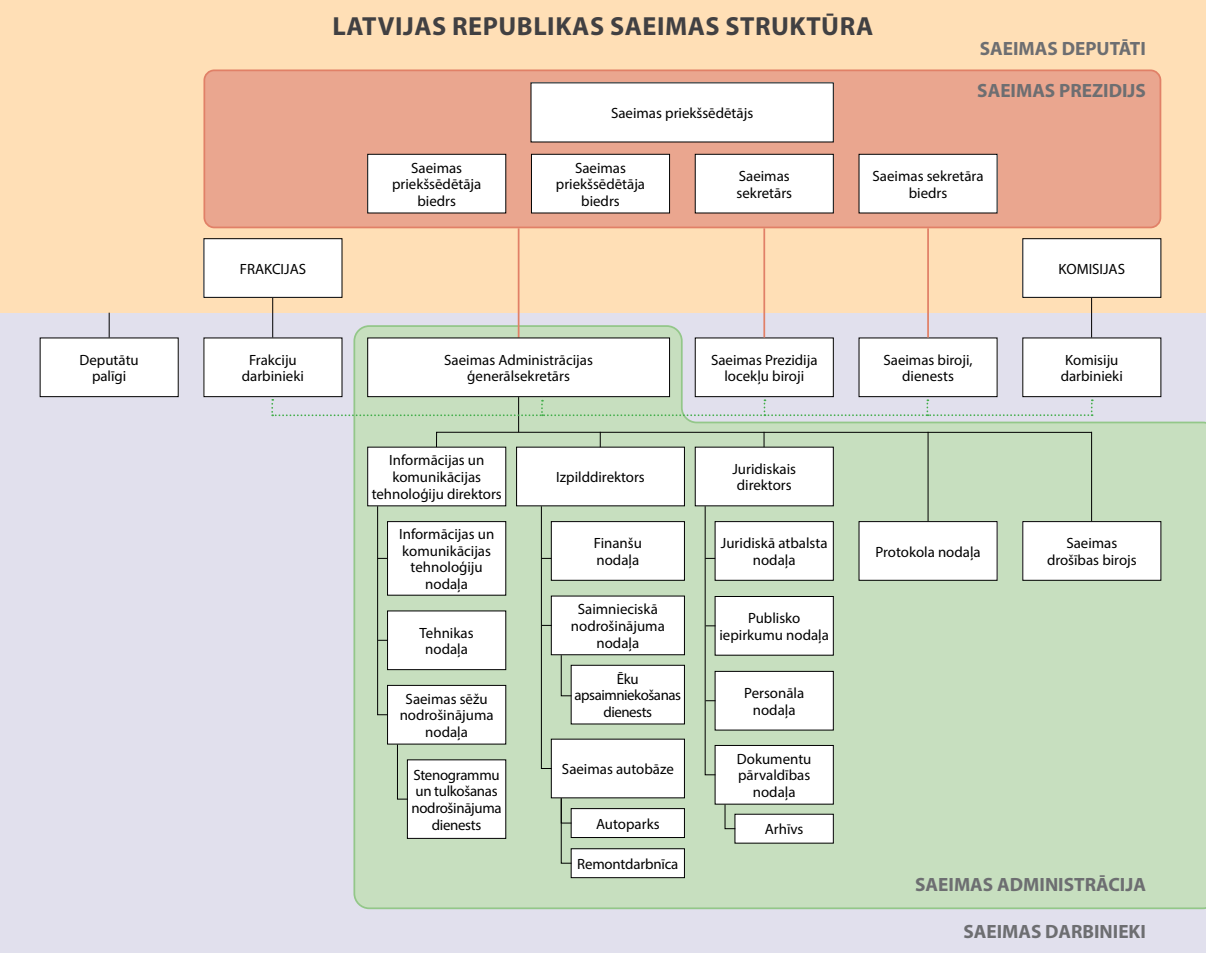
<style>
.page{position:relative;width:1206px;height:953px;background:#fff}
.page>*{position:absolute;margin:0;border:0;box-sizing:border-box;transform-origin:0 0}
.t1{font:700 26.25px "Myriad Pro";letter-spacing:.02em;color:#414042}
.t2{font:700 19.25px "Myriad Pro";color:#6d6e71}
.t3{font:14.88px/16.6px "Myriad Pro";color:#000;text-align:center}
.t4{font:14.88px/16.6px "Myriad Pro";letter-spacing:-.02em;color:#000;text-align:center}
.t5{font:14.88px/16.6px "Myriad Pro";letter-spacing:-.03em;color:#000;text-align:center}
</style>
<div class="page">
<div style="left:0;top:313px;width:1205px;height:639px;background:#e1e0ed"></div>
<svg style="left:353px;top:324px;width:852px;height:586px;background:#c6dcbf"></svg>
<div style="left:0;top:0;width:1205px;height:313px;background:#ffdfb6"></div>
<div style="left:204px;top:70px;width:956px;height:157px;background:#eaa68f;border-radius:10px"></div>
<div style="left:203px;top:69px;width:958px;height:159px;border:2px solid #e18067;border-radius:10px"></div>
<div style="left:1022px;top:521px;width:138px;height:59px;background:#fff"></div>
<div style="left:1022px;top:521px;width:139px;height:59px;border:1px solid #000"></div>
<div style="left:516px;top:447px;width:168px;height:59px;background:#fff"></div>
<div style="left:516px;top:446px;width:169px;height:60px;border:1px solid #000"></div>
<div style="left:551px;top:521px;width:133px;height:59px;background:#fff"></div>
<div style="left:551px;top:521px;width:134px;height:59px;border:1px solid #000"></div>
<div style="left:551px;top:596px;width:133px;height:58px;background:#fff"></div>
<div style="left:551px;top:739px;width:133px;height:58px;background:#fff"></div>
<div style="left:695px;top:447px;width:138px;height:59px;background:#fff"></div>
<div style="left:715px;top:521px;width:118px;height:59px;background:#fff"></div>
<div style="left:714px;top:521px;width:119px;height:59px;border:1px solid #000"></div>
<div style="left:387px;top:521px;width:119px;height:74px;background:#fff"></div>
<div style="left:387px;top:521px;width:119px;height:74px;border:1px solid #000"></div>
<div style="left:715px;top:596px;width:118px;height:59px;background:#fff"></div>
<div style="left:714px;top:596px;width:119px;height:59px;border:1px solid #000"></div>
<div style="left:387px;top:611px;width:119px;height:58px;background:#fff"></div>
<div style="left:387px;top:610px;width:119px;height:60px;border:1px solid #000"></div>
<div style="left:387px;top:685px;width:119px;height:59px;background:#fff"></div>
<div style="left:387px;top:685px;width:119px;height:59px;border:1px solid #000"></div>
<div style="left:715px;top:671px;width:118px;height:59px;background:#fff"></div>
<div style="left:714px;top:671px;width:119px;height:59px;border:1px solid #000"></div>
<div style="left:715px;top:745px;width:118px;height:59px;background:#fff"></div>
<div style="left:714px;top:745px;width:119px;height:59px;border:1px solid #000"></div>
<div style="left:735px;top:814px;width:98px;height:29px;background:#fff"></div>
<div style="left:571px;top:665px;width:113px;height:59px;background:#fff"></div>
<div style="left:570px;top:664px;width:115px;height:60px;border:1px solid #000"></div>
<div style="left:407px;top:759px;width:99px;height:79px;background:#fff"></div>
<div style="left:571px;top:808px;width:113px;height:29px;background:#fff"></div>
<div style="left:570px;top:808px;width:115px;height:29px;border:1px solid #000"></div>
<div style="left:571px;top:848px;width:113px;height:29px;background:#fff"></div>
<div style="left:570px;top:848px;width:115px;height:30px;border:1px solid #000"></div>
<div style="left:368px;top:447px;width:138px;height:59px;background:#fff"></div>
<div style="left:859px;top:521px;width:138px;height:59px;background:#fff"></div>
<div style="left:858px;top:521px;width:139px;height:59px;border:1px solid #000"></div>
<hr style="left:518px;top:397px;width:1px;height:35px;background:#000">
<hr style="left:518px;top:228px;width:1px;height:109px;background:#e18067">
<div style="left:40px;top:338px;width:138px;height:58px;background:#fff"></div>
<div style="left:40px;top:337px;width:139px;height:60px;border:1px solid #000"></div>
<div style="left:1022px;top:338px;width:138px;height:58px;background:#fff"></div>
<div style="left:1022px;top:337px;width:139px;height:60px;border:1px solid #000"></div>
<div style="left:368px;top:338px;width:301px;height:58px;background:#fff"></div>
<div style="left:367px;top:337px;width:303px;height:60px;border:1px solid #000"></div>
<div style="left:695px;top:338px;width:138px;height:58px;background:#fff"></div>
<div style="left:694px;top:337px;width:139px;height:60px;border:1px solid #000"></div>
<div style="left:859px;top:338px;width:138px;height:58px;background:#fff"></div>
<div style="left:858px;top:337px;width:139px;height:60px;border:1px solid #000"></div>
<hr style="left:272px;top:298px;width:1px;height:39px;background:#000">
<svg style="left:109px;top:313px;width:1px;height:24px"></svg>
<hr style="left:1091px;top:298px;width:1px;height:39px;background:#000">
<hr style="left:763px;top:228px;width:2px;height:109px;background:#e18067">
<hr style="left:927px;top:228px;width:2px;height:109px;background:#e18067">
<svg style="left:271px;top:399px;width:821px;height:17px"></svg>
<div style="left:204px;top:239px;width:138px;height:58px;background:#fff"></div>
<div style="left:203px;top:238px;width:139px;height:60px;border:1px solid #000"></div>
<div style="left:1022px;top:239px;width:138px;height:58px;background:#fff"></div>
<div style="left:1022px;top:238px;width:139px;height:60px;border:1px solid #000"></div>
<div style="left:695px;top:154px;width:138px;height:59px;background:#fff"></div>
<div style="left:694px;top:154px;width:139px;height:59px;border:1px solid #000"></div>
<div style="left:859px;top:154px;width:138px;height:59px;background:#fff"></div>
<div style="left:858px;top:154px;width:139px;height:59px;border:1px solid #000"></div>
<div style="left:368px;top:154px;width:138px;height:59px;background:#fff"></div>
<div style="left:367px;top:154px;width:139px;height:59px;border:1px solid #000"></div>
<div style="left:531px;top:154px;width:138px;height:59px;background:#fff"></div>
<div style="left:531px;top:154px;width:139px;height:59px;border:1px solid #000"></div>
<div style="left:531px;top:83px;width:302px;height:59px;background:#fff"></div>
<div style="left:204px;top:338px;width:138px;height:58px;background:#fff"></div>
<div style="left:203px;top:337px;width:139px;height:60px;border:1px solid #000"></div>
<svg style="left:377px;top:505px;width:12px;height:210px;background:#a9bca3"></svg>
<svg style="left:540px;top:505px;width:12px;height:264px;background:#aabfa4"></svg>
<svg style="left:704px;top:505px;width:12px;height:270px;background:#a7bba1"></svg>
<svg style="left:396px;top:743px;width:12px;height:57px"></svg>
<svg style="left:560px;top:797px;width:12px;height:67px"></svg>
<svg style="left:724px;top:803px;width:12px;height:26px"></svg>
<svg style="left:560px;top:654px;width:12px;height:42px"></svg>
<hr style="left:1091px;top:432px;width:1px;height:89px;background:#000">
<hr style="left:927px;top:432px;width:1px;height:89px;background:#000">
<svg style="left:435px;top:431px;width:657px;height:17px;background:#b3c9ac"></svg>
<h1 class="t1" style="left:332px;top:9px;width:542px">LATVIJAS REPUBLIKAS SAEIMAS STRUKTŪRA</h1>
<p class="t3" style="left:611px;top:104px;width:144px">Saeimas priekšsēdētājs</p>
<p class="t2" style="left:979px;top:36px;width:168px">SAEIMAS DEPUTĀTI</p>
<p class="t2" style="left:977px;top:78px;width:170px">SAEIMAS PREZIDIJS</p>
<p class="t3" style="left:392px;top:159px;width:91px">Saeimas priekšsēdētāja biedrs</p>
<p class="t3" style="left:556px;top:159px;width:91px">Saeimas priekšsēdētāja biedrs</p>
<p class="t3" style="left:736px;top:167px;width:57px;text-align:left">Saeimas sekretārs</p>
<p class="t3" style="left:872px;top:167px;width:112px">Saeimas sekretāra biedrs</p>
<p class="t3" style="left:240px;top:260px;width:68px">FRAKCIJAS</p>
<p class="t3" style="left:1058px;top:260px;width:68px">KOMISIJAS</p>
<p class="t3" style="left:242px;top:351px;width:64px">Frakciju darbinieki</p>
<p class="t3" style="left:444px;top:351px;width:150px">Saeimas Administrācijas ģenerālsekretārs</p>
<p class="t3" style="left:711px;top:351px;width:108px">Saeimas Prezidija locekļu biroji</p>
<p class="t3" style="left:883px;top:351px;width:91px">Saeimas biroji, dienests</p>
<p class="t3" style="left:80px;top:351px;width:61px">Deputātu palīgi</p>
<p class="t3" style="left:1060px;top:351px;width:64px">Komisiju darbinieki</p>
<p class="t3" style="left:372px;top:452px;width:132px">Informācijas un komunikācijas tehnoloģiju direktors</p>
<p class="t3" style="left:556px;top:468px;width:90px">Izpilddirektors</p>
<p class="t3" style="left:732px;top:460px;width:65px;text-align:left">Juridiskais direktors</p>
<p class="t3" style="left:399px;top:525px;width:97px">Informācijas un komunikācijas tehnoloģiju nodaļa</p>
<p class="t3" style="left:721px;top:534px;width:108px">Juridiskā atbalsta nodaļa</p>
<p class="t3" style="left:594px;top:534px;width:50px;text-align:left">Finanšu nodaļa</p>
<p class="t3" style="left:571px;top:600px;width:95px">Saimnieciskā nodrošinājuma nodaļa</p>
<p class="t3" style="left:748px;top:609px;width:54px">Publisko</p>
<p class="t3" style="left:419px;top:624px;width:56px">Tehnikas</p>
<p class="t3" style="left:719px;top:626px;width:111px">iepirkumu nodaļa</p>
<p class="t3" style="left:425px;top:640px;width:44px">nodaļa</p>
<p class="t3" style="left:400px;top:690px;width:95px">Saeimas sēžu nodrošinājuma nodaļa</p>
<p class="t3" style="left:744px;top:684px;width:62px">Personāla nodaļa</p>
<p class="t3" style="left:737px;top:750px;width:76px">Dokumentu pārvaldības nodaļa</p>
<p class="t3" style="left:764px;top:820px;width:40px">Arhīvs</p>
<p class="t5" style="left:574px;top:670px;width:108px">Ēku apsaimniekošanas dienests</p>
<p class="t3" style="left:562px;top:760px;width:113px">Saeimas autobāze</p>
<p class="t4" style="left:411px;top:766px;width:92px">Stenogrammu un tulkošanas nodrošinājuma dienests</p>
<p class="t3" style="left:596px;top:815px;width:65px">Autoparks</p>
<p class="t3" style="left:577px;top:855px;width:102px">Remontdarbnīca</p>
<p class="t3" style="left:875px;top:543px;width:107px">Protokola nodaļa</p>
<p class="t3" style="left:1047px;top:534px;width:91px">Saeimas drošības birojs</p>
<p class="t2" style="left:915px;top:872px;width:232px">SAEIMAS ADMINISTRĀCIJA</p>
<p class="t2" style="left:963px;top:918px;width:184px">SAEIMAS DARBINIEKI</p>
</div>
